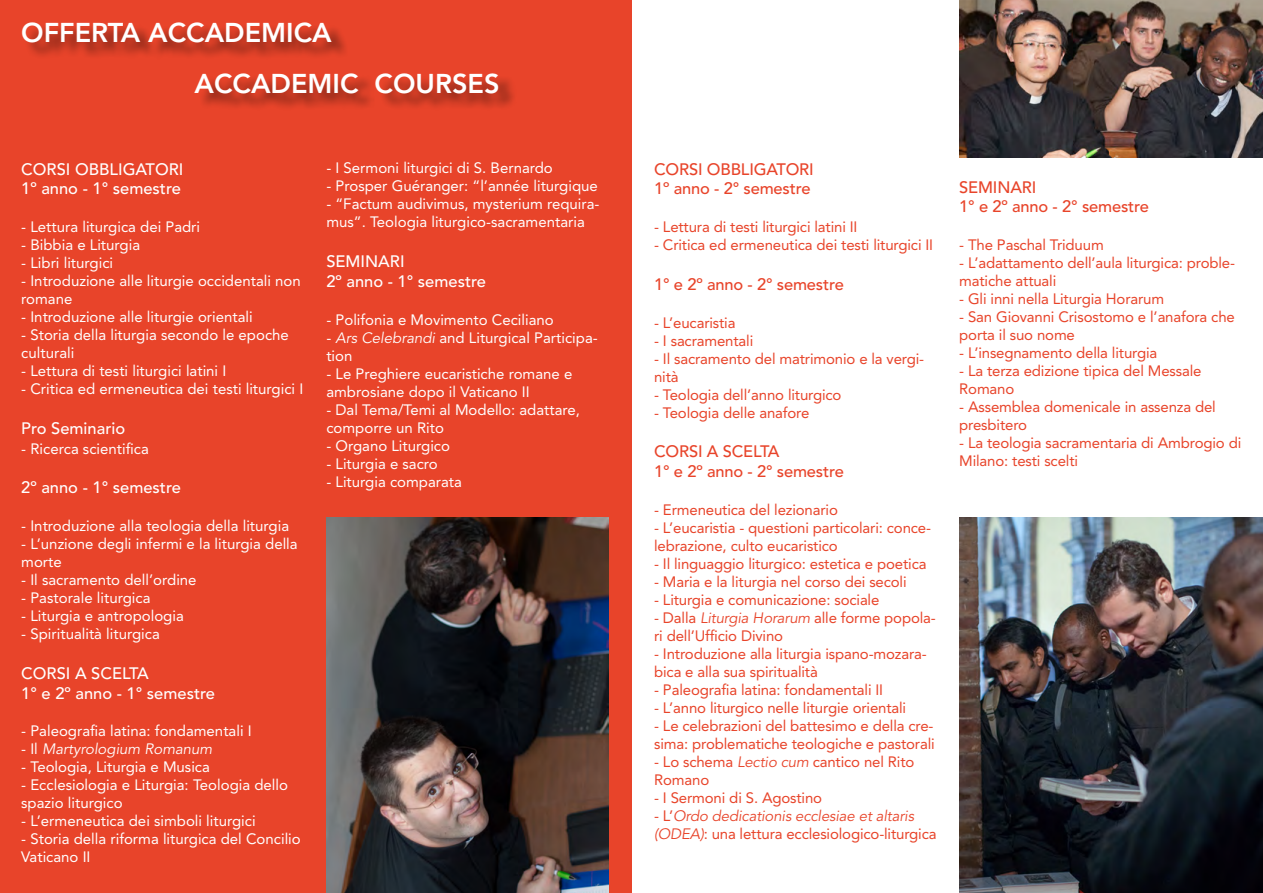
<style>
.page{position:relative;width:1263px;height:893px;background:#fff}
.page>*{position:absolute;margin:0;border:0;box-sizing:border-box;transform-origin:0 0}
.t1{font:800 27px/50.7px "Avenir";color:#fff}
.t2{font:500 16.5px/19.8px "Avenir";color:#fff}
.t3{font:500 16.5px/19.8px "Avenir";letter-spacing:-.01em;color:#e8442a}
.t4{font:15px/18px "Avenir";letter-spacing:-.01em;color:#e8442a}
.t5{font:15px/18px "Avenir";color:#fff}
.t6{font:italic 15px/18px "Avenir";letter-spacing:-.01em;color:#e8442a}
.t7{font:italic 15px "Avenir";color:#fff}
.s1{font-style:normal}
.s2{font-style:italic}
</style>
<div class="page">
<div style="left:0;top:0;width:631px;height:893px;background:#e8442a"></div>
<div style="left:25px;top:24px;width:325px;height:36px;background:#000;opacity:.49"></div>
<div style="left:198px;top:75px;width:319px;height:36px;background:#000;opacity:.49"></div>
<img style="left:326px;top:518px;width:283px;height:375px">
<img style="left:959px;top:518px;width:304px;height:375px">
<img style="left:959px;top:0;width:304px;height:158px">
<h1 class="t1" style="left:195px;top:7px;width:306px;text-indent:-173px">OFFERTA ACCADEMICA<br>ACCADEMIC COURSES</h1>
<p class="t2" style="left:21px;top:159px;width:164px">CORSI OBBLIGATORI<br>1º anno - 1° semestre</p>
<p class="t5" style="left:21px;top:218px;width:180px">- Lettura liturgica dei Padri</p>
<p class="t5" style="left:21px;top:236px;width:120px">- Bibbia e Liturgia</p>
<p class="t5" style="left:21px;top:254px;width:93px">- Libri liturgici</p>
<p class="t5" style="left:21px;top:272px;width:281px">- Introduzione alle liturgie occidentali non romane</p>
<p class="t5" style="left:21px;top:308px;width:233px">- Introduzione alle liturgie orientali</p>
<p class="t5" style="left:21px;top:326px;width:269px">- Storia della liturgia secondo le epoche culturali</p>
<p class="t5" style="left:21px;top:362px;width:207px">- Lettura di testi liturgici latini I</p>
<p class="t5" style="left:21px;top:380px;width:283px">- Critica ed ermeneutica dei testi liturgici I</p>
<p class="t2" style="left:21px;top:419px;width:105px">Pro Seminario</p>
<p class="t5" style="left:21px;top:439px;width:129px">- Ricerca scientifica</p>
<p class="t2" style="left:21px;top:478px;width:161px">2º anno - 1° semestre</p>
<p class="t5" style="left:21px;top:517px;width:269px">- Introduzione alla teologia della liturgia</p>
<p class="t5" style="left:21px;top:535px;width:278px">- L’unzione degli infermi e la liturgia della morte</p>
<p class="t5" style="left:21px;top:571px;width:177px">- Il sacramento dell’ordine</p>
<p class="t5" style="left:21px;top:589px;width:131px">- Pastorale liturgica</p>
<p class="t5" style="left:21px;top:607px;width:164px">- Liturgia e antropologia</p>
<p class="t5" style="left:21px;top:625px;width:140px">- Spiritualità liturgica</p>
<p class="t2" style="left:21px;top:663px;width:195px">CORSI A SCELTA<br>1° e 2º anno - 1° semestre</p>
<p class="t5" style="left:21px;top:722px;width:232px">- Paleografia latina: fondamentali I</p>
<p class="t7" style="left:21px;top:740px;width:193px"><span class="s1">- Il</span> Martyrologium Romanum</p>
<p class="t5" style="left:21px;top:758px;width:190px">- Teologia, Liturgia e Musica</p>
<p class="t5" style="left:21px;top:776px;width:268px">- Ecclesiologia e Liturgia: Teologia dello spazio liturgico</p>
<p class="t5" style="left:21px;top:812px;width:236px">- L’ermeneutica dei simboli liturgici</p>
<p class="t5" style="left:21px;top:830px;width:281px">- Storia della riforma liturgica del Concilio<br>Vaticano II</p>
<p class="t5" style="left:326px;top:159px;width:228px">- I Sermoni liturgici di S. Bernardo</p>
<p class="t5" style="left:326px;top:177px;width:273px">- Prosper Guéranger: “l’année liturgique</p>
<p class="t5" style="left:326px;top:195px;width:275px">- “Factum audivimus, mysterium requira&shy;mus”. Teologia liturgico-sacramentaria</p>
<p class="t2" style="left:326px;top:252px;width:161px">SEMINARI<br>2º anno - 1° semestre</p>
<p class="t5" style="left:326px;top:310px;width:229px">- Polifonia e Movimento Ceciliano</p>
<p class="t5" style="left:326px;top:328px;width:273px">- <span class="s2">Ars Celebrandi</span> and Liturgical Participa&shy;tion</p>
<p class="t5" style="left:326px;top:364px;width:247px">- Le Preghiere eucaristiche romane e ambrosiane dopo il Vaticano II</p>
<p class="t5" style="left:326px;top:400px;width:255px">- Dal Tema/Temi al Modello: adattare, comporre un Rito</p>
<p class="t5" style="left:326px;top:436px;width:125px">- Organo Liturgico</p>
<p class="t5" style="left:326px;top:454px;width:113px">- Liturgia e sacro</p>
<p class="t5" style="left:326px;top:472px;width:137px">- Liturgia comparata</p>
<p class="t3" style="left:654px;top:159px;width:161px">CORSI OBBLIGATORI<br>1º anno - 2° semestre</p>
<p class="t4" style="left:654px;top:218px;width:205px">- Lettura di testi liturgici latini II</p>
<p class="t4" style="left:654px;top:236px;width:280px">- Critica ed ermeneutica dei testi liturgici II</p>
<p class="t3" style="left:654px;top:275px;width:191px">1° e 2º anno - 2° semestre</p>
<p class="t4" style="left:654px;top:313px;width:83px">- L’eucaristia</p>
<p class="t4" style="left:654px;top:331px;width:101px">- I sacramentali</p>
<p class="t4" style="left:654px;top:349px;width:272px">- Il sacramento del matrimonio e la vergi&shy;nità</p>
<p class="t4" style="left:654px;top:385px;width:189px">- Teologia dell’anno liturgico</p>
<p class="t4" style="left:654px;top:403px;width:157px">- Teologia delle anafore</p>
<p class="t3" style="left:654px;top:442px;width:191px">CORSI A SCELTA<br>1° e 2º anno - 2° semestre</p>
<p class="t4" style="left:654px;top:501px;width:185px">- Ermeneutica del lezionario</p>
<p class="t4" style="left:654px;top:519px;width:278px">- L’eucaristia - questioni particolari: conce&shy;lebrazione, culto eucaristico</p>
<p class="t4" style="left:654px;top:555px;width:274px">- Il linguaggio liturgico: estetica e poetica</p>
<p class="t4" style="left:654px;top:573px;width:254px">- Maria e la liturgia nel corso dei secoli</p>
<p class="t4" style="left:654px;top:591px;width:227px">- Liturgia e comunicazione: sociale</p>
<p class="t4" style="left:654px;top:609px;width:283px">- Dalla <span class="s2">Liturgia Horarum</span> alle forme popola&shy;ri dell’Ufficio Divino</p>
<p class="t4" style="left:654px;top:645px;width:274px">- Introduzione alla liturgia ispano-mozara&shy;bica e alla sua spiritualità</p>
<p class="t4" style="left:654px;top:681px;width:231px">- Paleografia latina: fondamentali II</p>
<p class="t4" style="left:654px;top:699px;width:254px">- L’anno liturgico nelle liturgie orientali</p>
<p class="t4" style="left:654px;top:717px;width:282px">- Le celebrazioni del battesimo e della cre&shy;sima: problematiche teologiche e pastorali</p>
<p class="t4" style="left:654px;top:753px;width:262px">- Lo schema <span class="s2">Lectio cum</span> cantico nel Rito<br>Romano</p>
<p class="t4" style="left:654px;top:789px;width:170px">- I Sermoni di S. Agostino</p>
<p class="t6" style="left:654px;top:807px;width:284px"><span class="s1">- L’</span>Ordo dedicationis ecclesiae et altaris (ODEA)<span class="s1">: una lettura ecclesiologico-liturgica</span></p>
<p class="t3" style="left:959px;top:177px;width:191px">SEMINARI<br>1° e 2º anno - 2° semestre</p>
<p class="t4" style="left:959px;top:236px;width:146px">- The Paschal Triduum</p>
<p class="t4" style="left:959px;top:254px;width:277px">- L’adattamento dell’aula liturgica: proble&shy;matiche attuali</p>
<p class="t4" style="left:959px;top:290px;width:206px">- Gli inni nella Liturgia Horarum</p>
<p class="t4" style="left:959px;top:308px;width:277px">- San Giovanni Crisostomo e l’anafora che porta il suo nome</p>
<p class="t4" style="left:959px;top:344px;width:200px">- L’insegnamento della liturgia</p>
<p class="t4" style="left:959px;top:362px;width:244px">- La terza edizione tipica del Messale<br>Romano</p>
<p class="t4" style="left:959px;top:398px;width:258px">- Assemblea domenicale in assenza del presbitero</p>
<p class="t4" style="left:959px;top:434px;width:284px">- La teologia sacramentaria di Ambrogio di<br>Milano: testi scelti</p>
</div>
